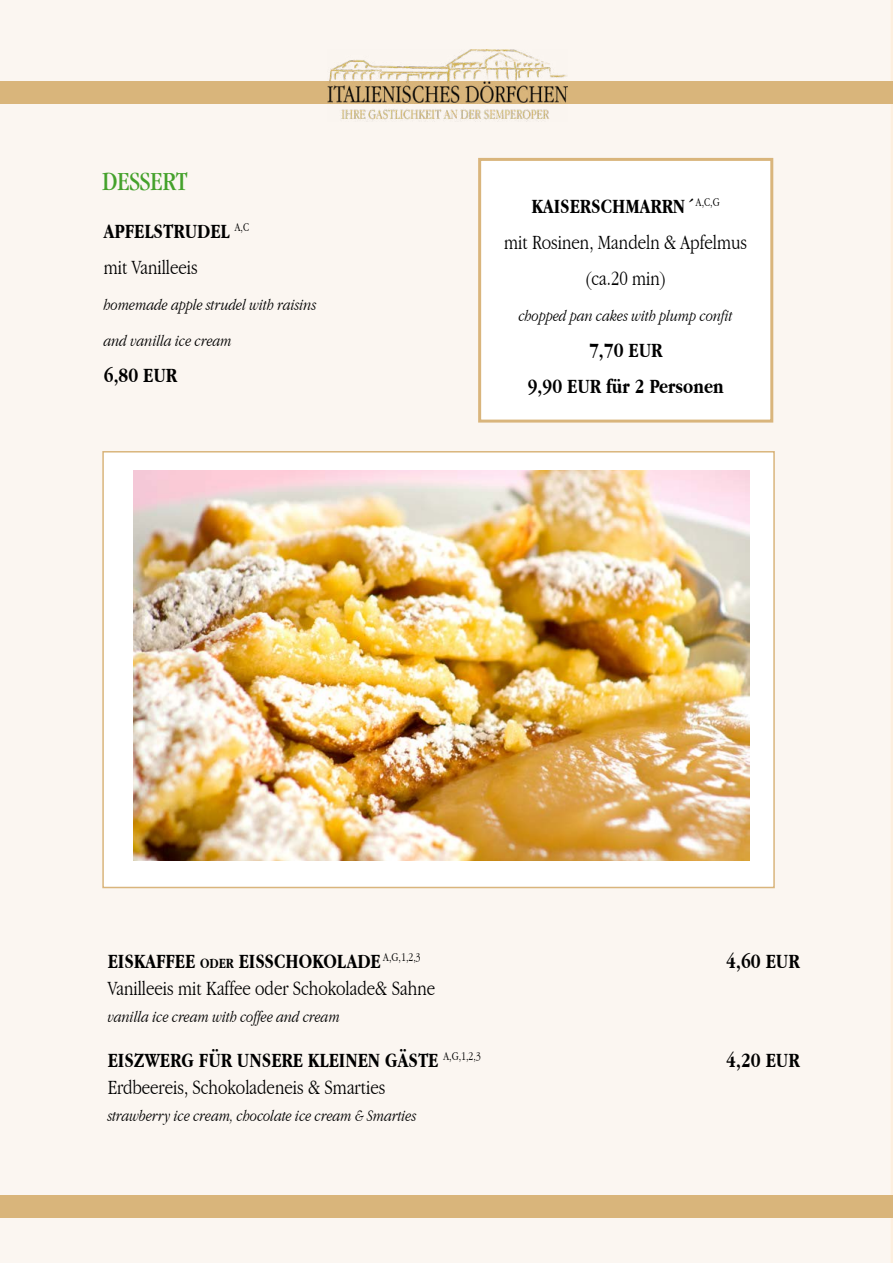
<style>
.page{position:relative;width:893px;height:1263px;background:#fbf6f1}
.page>*{position:absolute;margin:0;border:0;box-sizing:border-box;transform-origin:0 0}
.t1{font:condensed 27px "Garamond";color:#44a12b}
.t2{font:300 condensed 21px/36px "Garamond IT Cby BT";color:#000}
.t3{font:700 condensed 21px/36px "Garamond IT Cby BT";color:#000;text-align:center}
.t4{font:italic 300 condensed 16.5px/36px "Garamond IT Cby BT";color:#000}
.s1{font-weight:700}
.s2{font-weight:700;font-size:14.7px}
</style>
<div class="page">
<div style="left:102px;top:451px;width:673px;height:437px;background:#fff;border:2px solid #d9b57c"></div>
<img style="left:133px;top:470px;width:616px;height:391px">
<div style="left:480px;top:159px;width:292px;height:262px;background:#fff"></div>
<svg style="left:501px;top:71px;width:249px;height:529px"></svg>
<div style="left:478px;top:158px;width:295px;height:265px;border:3px solid #d9b57c"></div>
<div style="left:0;top:81px;width:893px;height:23px;background:#d9b57b"></div>
<img style="left:327px;top:50px;width:240px;height:71px">
<div style="left:0;top:1195px;width:893px;height:23px;background:#d9b57b"></div>
<p class="t1" style="left:102px;top:166px;width:87px">DESSERT</p>
<p class="t2" style="left:104px;top:213px;width:147px"><span class="s1">APFELSTRUDEL</span> <sup>A,C </sup>mit Vanilleeis</p>
<p class="t4" style="left:104px;top:286px;width:214px">homemade apple strudel with raisins and vanilla ice cream</p>
<p class="t3" style="left:104px;top:357px;width:75px">6,80 EUR</p>
<p class="t2" style="left:504px;top:188px;width:245px;text-align:center"><span class="s1">KAISERSCHMARRN´</span><sup>A,C,G<br></sup>mit Rosinen, Mandeln &amp; Apfelmus (ca.20 min)</p>
<p class="t4" style="left:519px;top:297px;width:216px">chopped pan cakes with plump confit</p>
<p class="t3" style="left:528px;top:332px;width:197px">7,70 EUR<br>9,90 EUR für 2 Personen</p>
<p class="t2" style="left:108px;top:948px;width:329px;line-height:27px"><span class="s1">EISKAFFEE</span> <span class="s2">ODER</span> <span class="s1">EISSCHOKOLADE</span> <sup>A,G,1,2,3<br></sup>Vanilleeis mit Kaffee oder Schokolade&amp; Sahne</p>
<p class="t4" style="left:108px;top:999px;width:234px">vanilla ice cream with coffee and cream</p>
<p class="t2" style="left:108px;top:1047px;width:375px;line-height:27px"><span class="s1">EISZWERG FÜR UNSERE KLEINEN GÄSTE</span> <sup>A,G,1,2,3<br></sup>Erdbeereis, Schokoladeneis &amp; Smarties</p>
<p class="t4" style="left:108px;top:1098px;width:310px">strawberry ice cream, chocolate ice cream &amp; Smarties</p>
<p class="t3" style="left:726px;top:943px;width:75px">4,60 EUR</p>
<p class="t3" style="left:726px;top:1042px;width:75px">4,20 EUR</p>
</div>
